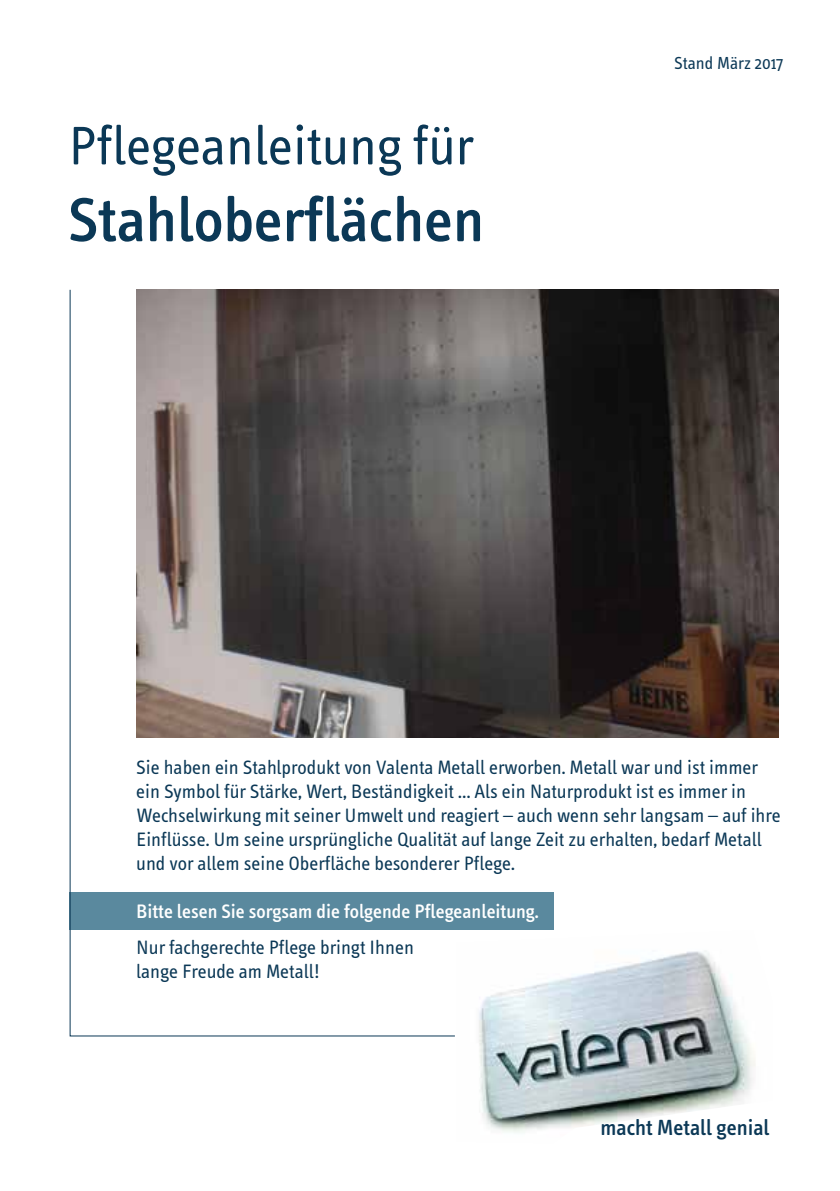
<style>
.page{position:relative;width:840px;height:1191px;background:#fff}
.page>*{position:absolute;margin:0;border:0;box-sizing:border-box;transform-origin:0 0}
.t1{font:500 64px "Info Text";color:#0b3856}
.t2{font:56px "Info Text";color:#0b3856}
.t3{font:500 22.4px "Info Text";color:#0b3856}
.t4{font:20px/24px "Info Text";color:#0b3856}
.t5{font:500 20px "Info Text";color:#fff}
.t6{font:18px "Info Text";color:#0b3856}
</style>
<div class="page">
<div style="left:69px;top:892px;width:484px;height:38px;background:#5a899e"></div>
<img style="left:479px;top:951px;width:277px;height:182px">
<img style="left:455px;top:290px;width:323px;height:447px">
<svg style="left:69px;top:289px;width:386px;height:748px"></svg>
<h2 class="t2" style="left:68px;top:114px;width:407px">Pflegeanleitung für</h2>
<h1 class="t1" style="left:68px;top:184px;width:417px">Stahloberflächen</h1>
<p class="t6" style="left:673px;top:53px;width:110px">Stand März 2017</p>
<p class="t4" style="left:136px;top:755px;width:645px">Sie haben ein Stahlprodukt von Valenta Metall erworben. Metall war und ist immer ein Symbol für Stärke, Wert, Beständigkeit ... Als ein Naturprodukt ist es immer in Wechselwirkung mit seiner Umwelt und reagiert – auch wenn sehr langsam – auf ihre Einflüsse. Um seine ursprüngliche Qualität auf lange Zeit zu erhalten, bedarf Metall und vor allem seine Oberfläche besonderer Pflege.</p>
<p class="t5" style="left:136px;top:900px;width:404px">Bitte lesen Sie sorgsam die folgende Pflegeanleitung.</p>
<p class="t4" style="left:136px;top:935px;width:279px">Nur fachgerechte Pflege bringt Ihnen lange Freude am Metall!</p>
<p class="t3" style="left:600px;top:1115px;width:170px">macht Metall genial</p>
</div>
